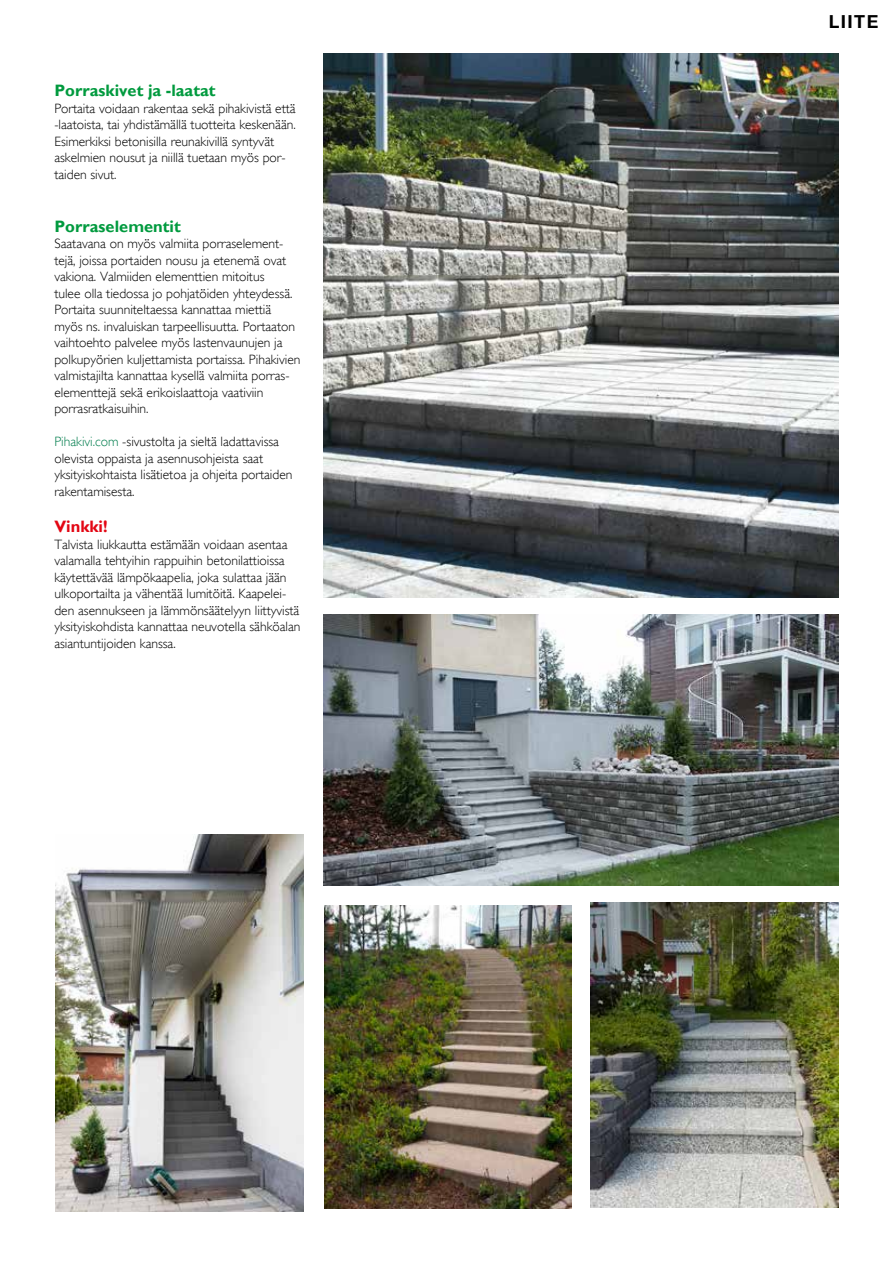
<style>
.page{position:relative;width:893px;height:1263px;background:#fff}
.page>*{position:absolute;margin:0;border:0;box-sizing:border-box;transform-origin:0 0}
.t1{font:700 18px "ABB Neue Helvetica";letter-spacing:.08em;color:#000}
.t2{font:700 16.5px "Gill Sans";color:#009a3e}
.t3{font:700 16.5px "Gill Sans";color:#e30613}
.t4{font:300 13.5px/16.5px "Gill Sans";color:#000}
.s1{color:#007d4d}
</style>
<div class="page">
<img style="left:323px;top:614px;width:516px;height:271px">
<img style="left:323px;top:53px;width:516px;height:544px">
<img style="left:590px;top:902px;width:249px;height:306px">
<img style="left:324px;top:905px;width:247px;height:304px">
<img style="left:55px;top:834px;width:249px;height:377px">
<p class="t2" style="left:54px;top:81px;width:163px">Porraskivet ja -laatat</p>
<p class="t4" style="left:54px;top:100px;width:243px">Portaita voidaan rakentaa sekä pihakivistä että -laatoista, tai yhdistämällä tuotteita keskenään.<br>Esimerkiksi betonisilla reunakivillä syntyvät askelmien nousut ja niillä tuetaan myös por&shy;taiden sivut.</p>
<p class="t2" style="left:54px;top:216px;width:128px">Porraselementit</p>
<p class="t4" style="left:54px;top:235px;width:248px">Saatavana on myös valmiita porraselement&shy;tejä, joissa portaiden nousu ja etenemä ovat vakiona. Valmiiden elementtien mitoitus<br>tulee olla tiedossa jo pohjatöiden yhteydessä.<br>Portaita suunniteltaessa kannattaa miettiä myös ns. invaluiskan tarpeellisuutta. Portaaton vaihtoehto palvelee myös lastenvaunujen ja polkupyörien kuljettamista portaissa. Pihakivien valmistajilta kannattaa kysellä valmiita porras&shy;elementtejä sekä erikoislaattoja vaativiin porrasratkaisuihin.</p>
<p class="t4" style="left:54px;top:433px;width:239px"><span class="s1">Pihakivi.com</span> -sivustolta ja sieltä ladattavissa olevista oppaista ja asennusohjeista saat yksityiskohtaista lisätietoa ja ohjeita portaiden rakentamisesta.</p>
<p class="t3" style="left:54px;top:517px;width:55px">Vinkki!</p>
<p class="t4" style="left:54px;top:536px;width:248px">Talvista liukkautta estämään voidaan asentaa valamalla tehtyihin rappuihin betonilattioissa käytettävää lämpökaapelia, joka sulattaa jään ulkoportailta ja vähentää lumitöitä. Kaapelei&shy;den asennukseen ja lämmönsäätelyyn liittyvistä yksityiskohdista kannattaa neuvotella sähköalan asiantuntijoiden kanssa.</p>
<h1 class="t1" style="left:829px;top:10px;width:51px">LIITE</h1>
</div>
